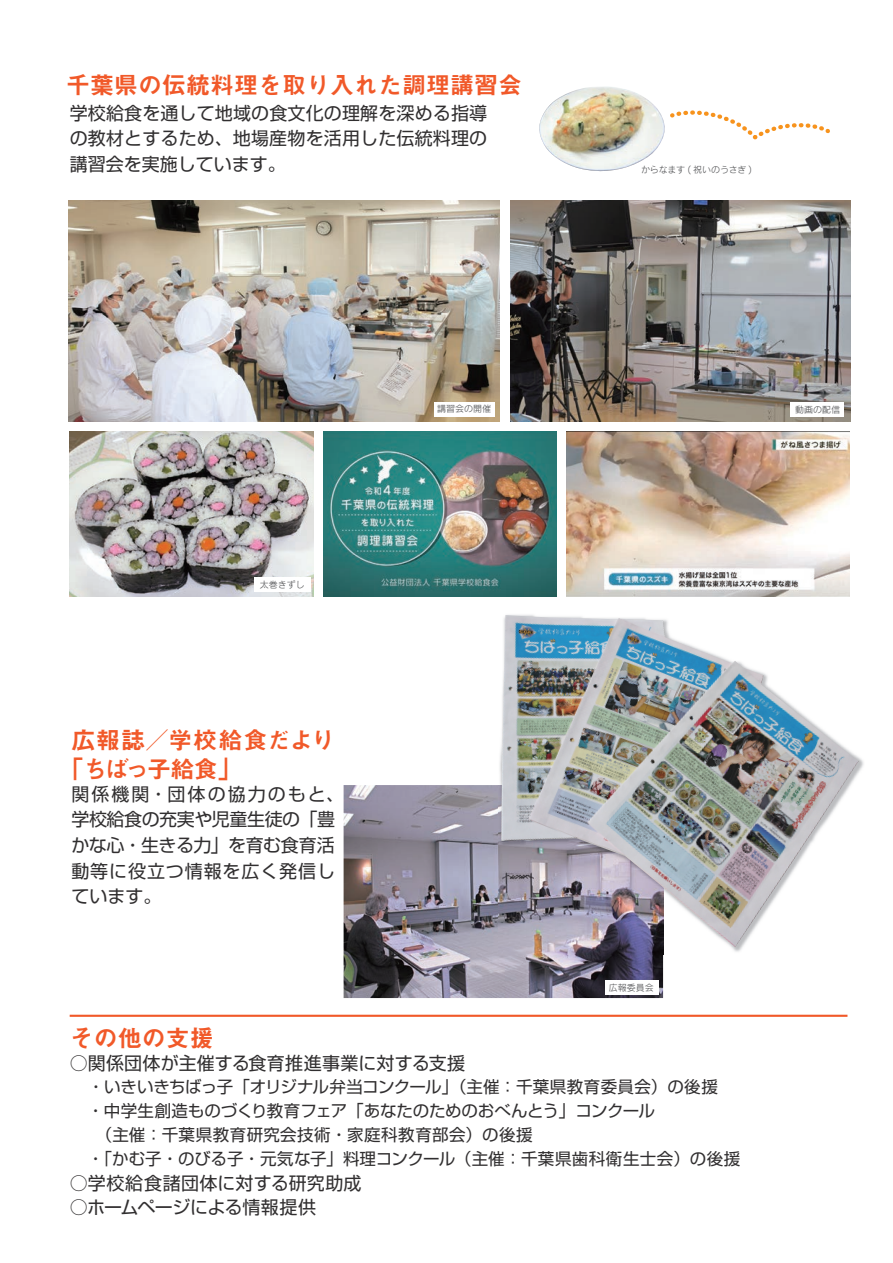
<style>
.page{position:relative;width:893px;height:1263px;background:#fff}
.page>*{position:absolute;margin:0;border:0;box-sizing:border-box;transform-origin:0 0}
.t1{font:24px "Midashi Go Pro MB31";color:#f15929}
.t2{font:24px/28.5px "Midashi Go Pro MB31";letter-spacing:-.02em;color:#f15929}
.t3{font:18px/25.5px "Shin Go Pro";letter-spacing:.01em;color:#312f30;text-align:justify}
.t4{font:18px "Shin Go Pro";letter-spacing:-.025em;color:#312f30}
.t5{font:16.5px/23.7px "Shin Go Pro";color:#312f30}
.t6{font:9px "Rodin Pro M";color:#57585a}
.t7{font:9px "Rodin Pro M";letter-spacing:-.02em;color:#57585a}
</style>
<div class="page">
<img style="left:69px;top:201px;width:431px;height:220px">
<img style="left:70px;top:432px;width:244px;height:165px">
<img style="left:567px;top:432px;width:283px;height:165px">
<img style="left:510px;top:201px;width:340px;height:220px">
<div style="left:254px;top:578px;width:57px;height:14px;background:#fff"></div>
<div style="left:434px;top:402px;width:60px;height:14px;background:#fff"></div>
<div style="left:790px;top:402px;width:53px;height:15px;background:#fff"></div>
<img style="left:344px;top:785px;width:319px;height:213px">
<div style="left:605px;top:980px;width:54px;height:15px;background:#fff"></div>
<img style="left:539px;top:86px;width:126px;height:86px">
<img style="left:498px;top:785px;width:165px;height:169px">
<img style="left:501px;top:615px;width:357px;height:332px">
<img style="left:324px;top:432px;width:233px;height:165px">
<svg style="left:672px;top:110px;width:158px;height:30px"></svg>
<hr style="left:70px;top:1015px;width:777px;height:2px;background:#f15929">
<h1 class="t1" style="left:66px;top:66px;width:457px">千葉県の伝統料理を取り入れた調理講習会</h1>
<p class="t3" style="left:70px;top:98px;width:419px">学校給食を通して地域の食文化の理解を深める指導の教材とするため、地場産物を活用した伝統料理の講習会を実施しています。</p>
<p class="t7" style="left:641px;top:164px;width:113px">からなます ( 祝いのうさぎ )</p>
<p class="t6" style="left:260px;top:579px;width:46px">太巻きずし</p>
<h1 class="t2" style="left:59px;top:723px;width:277px;text-indent:12px">広報誌／学校給食だより「ちばっ子給食」</h1>
<p class="t3" style="left:71px;top:779px;width:274px;text-align:left">関係機関・団体の協力のもと、学校給食の充実や児童生徒の「豊かな心・生きる力」を育む食育活動等に役立つ情報を広く発信しています。</p>
<p class="t6" style="left:437px;top:403px;width:55px">講習会の開催</p>
<p class="t6" style="left:795px;top:403px;width:46px">動画の配信</p>
<p class="t6" style="left:609px;top:982px;width:46px">広報委員会</p>
<h1 class="t1" style="left:70px;top:1018px;width:145px">その他の支援</h1>
<p class="t3" style="left:70px;top:1048px;width:397px">○関係団体が主催する食育推進事業に対する支援</p>
<p class="t5" style="left:87px;top:1073px;width:654px">・いきいきちばっ子「オリジナル弁当コンクール」（主催：千葉県教育委員会）の後援<br>・中学生創造ものづくり教育フェア「あなたのためのおべんとう」コンクール<br>　（主催：千葉県教育研究会技術・家庭科教育部会）の後援<br>・「かむ子・のびる子・元気な子」料理コンクール（主催：千葉県歯科衛生士会）の後援</p>
<p class="t3" style="left:70px;top:1168px;width:293px">○学校給食諸団体に対する研究助成</p>
<p class="t4" style="left:70px;top:1192px;width:248px">○ホームページによる情報提供</p>
</div>
